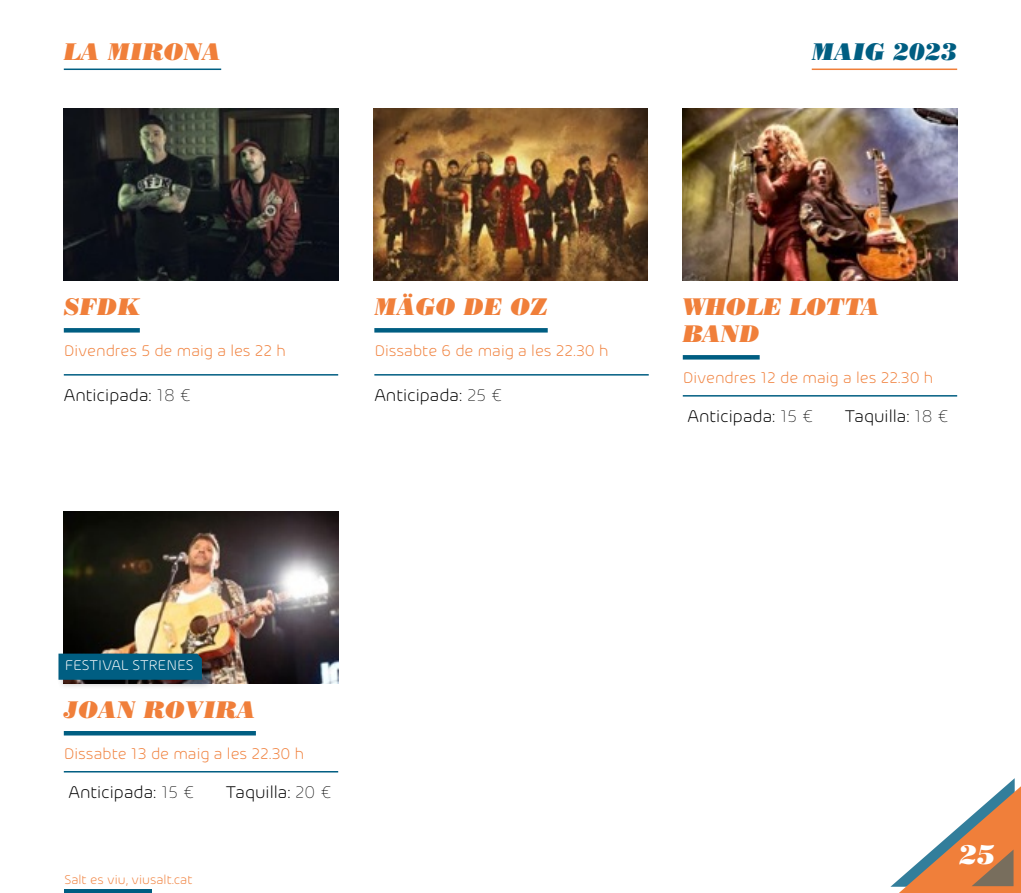
<style>
.page{position:relative;width:1021px;height:893px;background:#fff}
.page>*{position:absolute;margin:0;border:0;box-sizing:border-box;transform-origin:0 0}
.t1{font:italic 27px "Bodoni Poster";color:#fff}
.ACTIVITAT_TITOL{font:italic 24px/27px "Bodoni Poster";color:#f07f3a}
.t2{font:italic 24px "Bodoni Poster";color:#005e82}
.equipament{font:italic 24px "Bodoni Poster";color:#f07f3a}
.DESCRIPCIO{font:300 18px "Arlon";color:#000}
.Horari_bo{font:300 16.5px "Arlon";color:#f07f3a}
.t3{font:300 15px "Arlon";letter-spacing:-.01em;color:#fff}
.t4{font:300 13.5px "Arlon";color:#f07f3a}
.s1{font-weight:200}
</style>
<div class="page">
<svg style="left:890px;top:778px;width:130px;height:115px"></svg>
<hr style="left:811px;top:69px;width:146px;height:1px;background:#f07f3a">
<hr style="left:64px;top:890px;width:88px;height:3px;background:#005e82">
<img style="left:64px;top:108px;width:274px;height:173px">
<div style="left:374px;top:328px;width:173px;height:5px;background:#005e82"></div>
<hr style="left:374px;top:374px;width:274px;height:2px;background:#005e82">
<div style="left:64px;top:328px;width:76px;height:5px;background:#005e82"></div>
<hr style="left:64px;top:374px;width:274px;height:2px;background:#005e82">
<div style="left:682px;top:355px;width:77px;height:5px;background:#005e82"></div>
<hr style="left:682px;top:395px;width:275px;height:2px;background:#005e82">
<img style="left:682px;top:108px;width:275px;height:173px">
<img style="left:373px;top:108px;width:274px;height:173px">
<hr style="left:64px;top:69px;width:157px;height:1px;background:#005e82">
<img style="left:64px;top:511px;width:274px;height:173px">
<hr style="left:64px;top:731px;width:192px;height:4px;background:#005e82">
<hr style="left:64px;top:771px;width:274px;height:1px;background:#005e82">
<div style="left:57px;top:652px;width:155px;height:38px;background:#000;opacity:.24"></div>
<div style="left:58px;top:654px;width:144px;height:26px;background:#005e82"></div>
<p class="equipament" style="left:64px;top:37px;width:159px">LA MIRONA</p>
<h2 class="t2" style="left:811px;top:37px;width:147px">MAIG 2023</h2>
<p class="ACTIVITAT_TITOL" style="left:64px;top:293px;width:77px">SFDK</p>
<p class="Horari_bo" style="left:64px;top:339px;width:224px">Divendres 5 de maig a les 22 h</p>
<p class="DESCRIPCIO" style="left:64px;top:383px;width:129px">Anticipada: <span class="s1">18 €</span></p>
<p class="ACTIVITAT_TITOL" style="left:374px;top:293px;width:175px">MÄGO DE OZ</p>
<p class="Horari_bo" style="left:374px;top:339px;width:236px">Dissabte 6 de maig a les 22.30 h</p>
<p class="DESCRIPCIO" style="left:374px;top:383px;width:129px">Anticipada: <span class="s1">25 €</span></p>
<p class="ACTIVITAT_TITOL" style="left:682px;top:293px;width:198px">WHOLE LOTTA<br>BAND</p>
<p class="Horari_bo" style="left:682px;top:366px;width:252px">Divendres 12 de maig a les 22.30 h</p>
<p class="DESCRIPCIO" style="left:687px;top:404px;width:127px">Anticipada: <span class="s1">15 €</span></p>
<p class="DESCRIPCIO" style="left:844px;top:404px;width:105px">Taquilla: <span class="s1">18 €</span></p>
<p class="t3" style="left:65px;top:655px;width:130px">FESTIVAL STRENES</p>
<p class="ACTIVITAT_TITOL" style="left:64px;top:696px;width:194px">JOAN ROVIRA</p>
<p class="Horari_bo" style="left:64px;top:742px;width:242px">Dissabte 13 de maig a les 22.30 h</p>
<p class="DESCRIPCIO" style="left:68px;top:779px;width:127px">Anticipada: <span class="s1">15 €</span></p>
<p class="DESCRIPCIO" style="left:226px;top:779px;width:107px">Taquilla: <span class="s1">20 €</span></p>
<p class="t4" style="left:64px;top:870px;width:129px">Salt es viu, viusalt.cat</p>
<h1 class="t1" style="left:959px;top:838px;width:38px">25</h1>
</div>
